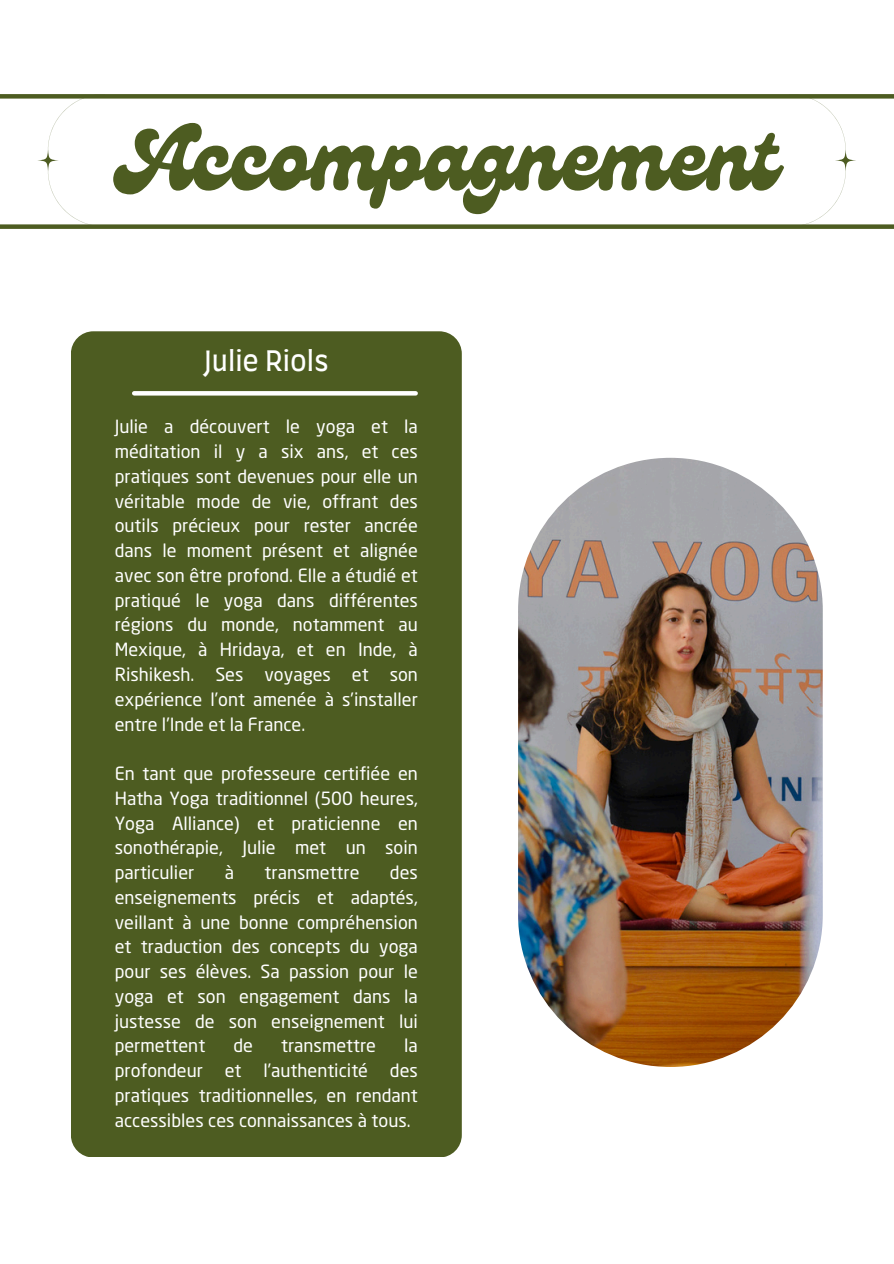
<style>
.page{position:relative;width:894px;height:1264px;background:#fff}
.page>*{position:absolute;margin:0;border:0;box-sizing:border-box;transform-origin:0 0}
.t1{font:90px "Genty";color:#4d5c21}
.t2{font:27px "Farro";color:#fff}
.t3{font:18px/24.8px "Neo Sans Pro";color:#fff;text-align:justify}
</style>
<div class="page">
<div style="left:0;top:94px;width:893px;height:5px;background:#4d5c21"></div>
<div style="left:0;top:224px;width:893px;height:5px;background:#4d5c21"></div>
<svg style="left:48px;top:94px;width:57px;height:131px"></svg>
<svg style="left:37px;top:150px;width:22px;height:21px"></svg>
<svg style="left:788px;top:94px;width:57px;height:131px"></svg>
<svg style="left:834px;top:150px;width:22px;height:21px"></svg>
<div style="left:71px;top:331px;width:390px;height:826px;background:#4d5c21;border-radius:22px"></div>
<svg style="left:134px;top:391px;width:281px;height:4px"></svg>
<img style="left:518px;top:458px;width:304px;height:608px;border-radius:152px">
<p class="t1" style="left:116px;top:107px;width:663px">Accompagnement</p>
<p class="t2" style="left:204px;top:349px;width:126px">Julie Riols</p>
<p class="t3" style="left:115px;top:416px;width:304px">Julie a découvert le yoga et la méditation il y a six ans, et ces pratiques sont devenues pour elle un véritable mode de vie, offrant des outils précieux pour rester ancrée dans le moment présent et alignée avec son être profond. Elle a étudié et pratiqué le yoga dans différentes régions du monde, notamment au Mexique, à Hridaya, et en Inde, à Rishikesh. Ses voyages et son expérience l’ont amenée à s’installer entre l’Inde et la France.</p>
<h1 class="t3" style="left:115px;top:763px;width:304px">En tant que professeure certifiée en Hatha Yoga traditionnel (500 heures, Yoga Alliance) et praticienne en sonothérapie, Julie met un soin particulier</h1>
<h1 class="t3" style="left:225px;top:862px;width:11px">à</h1>
<h1 class="t3" style="left:264px;top:862px;width:96px">transmettre</h1>
<h1 class="t3" style="left:115px;top:862px;width:304px;text-indent:275px">des enseignements précis et adaptés, veillant à une bonne compréhension et traduction des concepts du yoga pour ses élèves. Sa passion pour le yoga et son engagement dans la justesse de son enseignement lui permettent</h1>
<h1 class="t3" style="left:115px;top:1035px;width:304px;text-indent:289px">la profondeur et l’authenticité des pratiques traditionnelles, en rendant accessibles ces connaissances à tous.</h1>
<h1 class="t3" style="left:233px;top:1035px;width:21px">de</h1>
<h1 class="t3" style="left:281px;top:1035px;width:96px">transmettre</h1>
</div>
